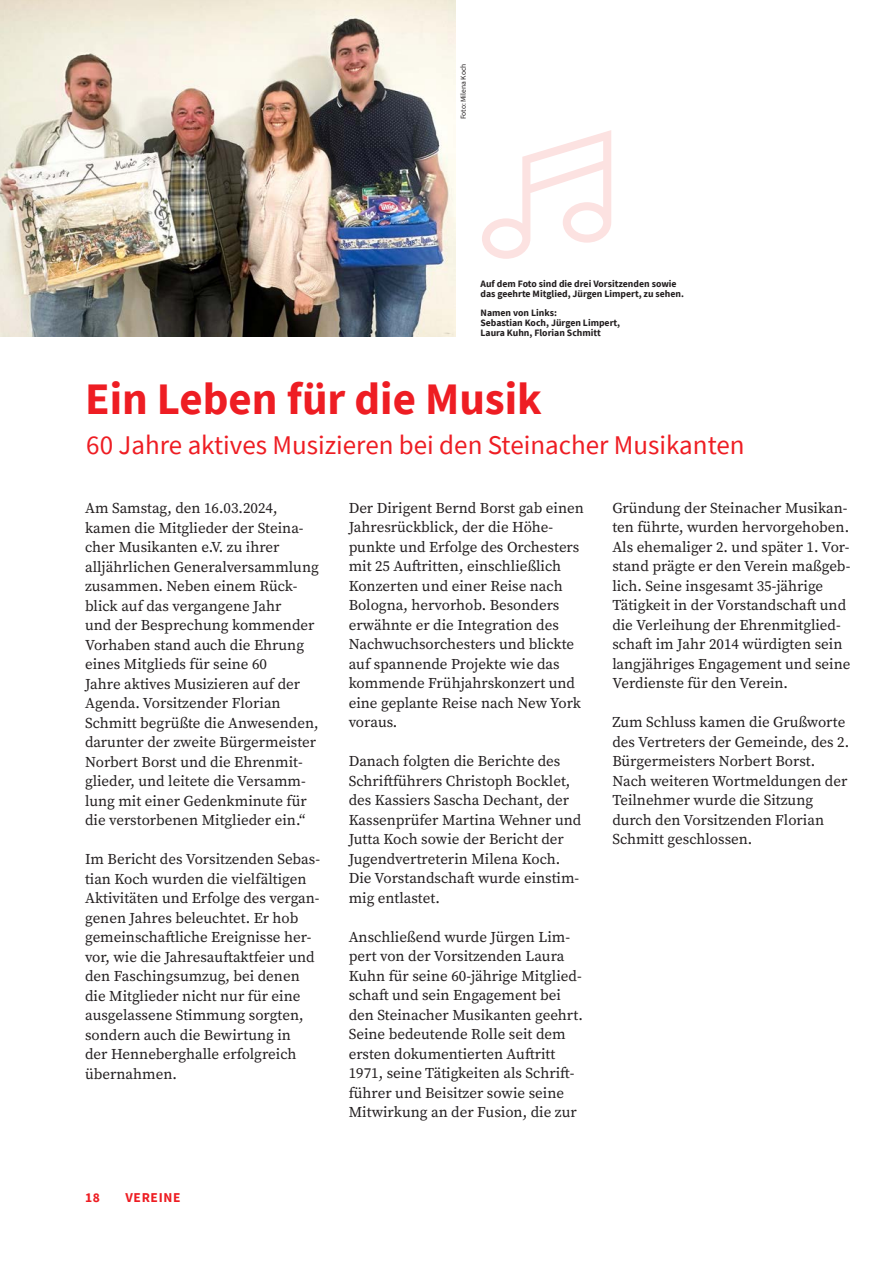
<style>
.page{position:relative;width:893px;height:1263px;background:#fff}
.page>*{position:absolute;margin:0;border:0;box-sizing:border-box;transform-origin:0 0}
.t1{font:700 45px "Source Sans Pro";color:#ee1d23}
.t2{font:27px "Source Sans Pro";color:#ee1d23}
.t3{font:15px/19.5px "Source Serif Pro";color:#231f20}
.t4{font:700 13.5px "Source Sans Pro";letter-spacing:.05em;color:#ee1d23}
.t5{font:700 9.75px/9.8px "Source Sans Pro";color:#231f20}
.t6{font:7.5px "Source Sans Pro";color:#231f20}
</style>
<div class="page">
<img style="left:0;top:0;width:455px;height:337px">
<svg style="left:482px;top:130px;width:129px;height:129px"></svg>
<p class="t6" style="left:458px;top:119px;width:57px;rotate:-90deg">Foto: Milena Koch</p>
<p class="t5" style="left:480px;top:279px;width:205px">Auf dem Foto sind die drei Vorsitzenden sowie das geehrte Mitglied, Jürgen Limpert, zu sehen.</p>
<p class="t5" style="left:480px;top:308px;width:141px">Namen von Links:<br>Sebastian Koch, Jürgen Limpert,<br>Laura Kuhn, Florian Schmitt</p>
<h1 class="t1" style="left:85px;top:369px;width:458px">Ein Leben für die Musik</h1>
<h2 class="t2" style="left:86px;top:428px;width:660px">60 Jahre aktives Musizieren bei den Steinacher Musikanten</h2>
<p class="t3" style="left:85px;top:498px;width:235px">Am Samstag, den 16.03.2024, kamen die Mitglieder der Steina&shy;cher Musikanten e.V. zu ihrer alljährlichen Generalversammlung zusammen. Neben einem Rück&shy;blick auf das vergangene Jahr<br>und der Besprechung kommender<br>Vorhaben stand auch die Ehrung eines Mitglieds für seine 60<br>Jahre aktives Musizieren auf der<br>Agenda. Vorsitzender Florian<br>Schmitt begrüßte die Anwesenden, darunter der zweite Bürgermeister<br>Norbert Borst und die Ehrenmit&shy;glieder, und leitete die Versamm&shy;lung mit einer Gedenkminute für die verstorbenen Mitglieder ein.“</p>
<p class="t3" style="left:85px;top:849px;width:236px">Im Bericht des Vorsitzenden Sebas&shy;tian Koch wurden die vielfältigen<br>Aktivitäten und Erfolge des vergan&shy;genen Jahres beleuchtet. Er hob gemeinschaftliche Ereignisse her&shy;vor, wie die Jahresauftaktfeier und den Faschingsumzug, bei denen die Mitglieder nicht nur für eine ausgelassene Stimmung sorgten, sondern auch die Bewirtung in<br>der Henneberghalle erfolgreich übernahmen.</p>
<p class="t3" style="left:349px;top:498px;width:237px">Der Dirigent Bernd Borst gab einen<br>Jahresrückblick, der die Höhe&shy;punkte und Erfolge des Orchesters mit 25 Auftritten, einschließlich<br>Konzerten und einer Reise nach<br>Bologna, hervorhob. Besonders erwähnte er die Integration des<br>Nachwuchsorchesters und blickte auf spannende Projekte wie das kommende Frühjahrskonzert und eine geplante Reise nach New York voraus.</p>
<p class="t3" style="left:349px;top:751px;width:234px">Danach folgten die Berichte des<br>Schriftführers Christoph Bocklet, des Kassiers Sascha Dechant, der<br>Kassenprüfer Martina Wehner und<br>Jutta Koch sowie der Bericht der<br>Jugendvertreterin Milena Koch.<br>Die Vorstandschaft wurde einstim&shy;mig entlastet.</p>
<p class="t3" style="left:349px;top:927px;width:236px">Anschließend wurde Jürgen Lim&shy;pert von der Vorsitzenden Laura Kuhn für seine 60-jährige Mitglied&shy;schaft und sein Engagement bei den Steinacher Musikanten geehrt.<br>Seine bedeutende Rolle seit dem ersten dokumentierten Auftritt 1971, seine Tätigkeiten als Schrift&shy;führer und Beisitzer sowie seine Mitwirkung an der Fusion, die zur</p>
<p class="t4" style="left:85px;top:1188px;width:16px">18</p>
<p class="t4" style="left:125px;top:1188px;width:57px">VEREINE</p>
<p class="t3" style="left:612px;top:498px;width:240px">Gründung der Steinacher Musikan&shy;ten führte, wurden hervorgehoben.<br>Als ehemaliger 2. und später 1. Vor&shy;stand prägte er den Verein maßgeb&shy;lich. Seine insgesamt 35-jährige Tätigkeit in der Vorstandschaft und die Verleihung der Ehrenmitglied&shy;schaft im Jahr 2014 würdigten sein langjähriges Engagement und seine Verdienste für den Verein.</p>
<p class="t3" style="left:612px;top:712px;width:238px">Zum Schluss kamen die Grußworte des Vertreters der Gemeinde, des 2.<br>Bürgermeisters Norbert Borst.<br>Nach weiteren Wortmeldungen der<br>Teilnehmer wurde die Sitzung durch den Vorsitzenden Florian<br>Schmitt geschlossen.</p>
</div>
